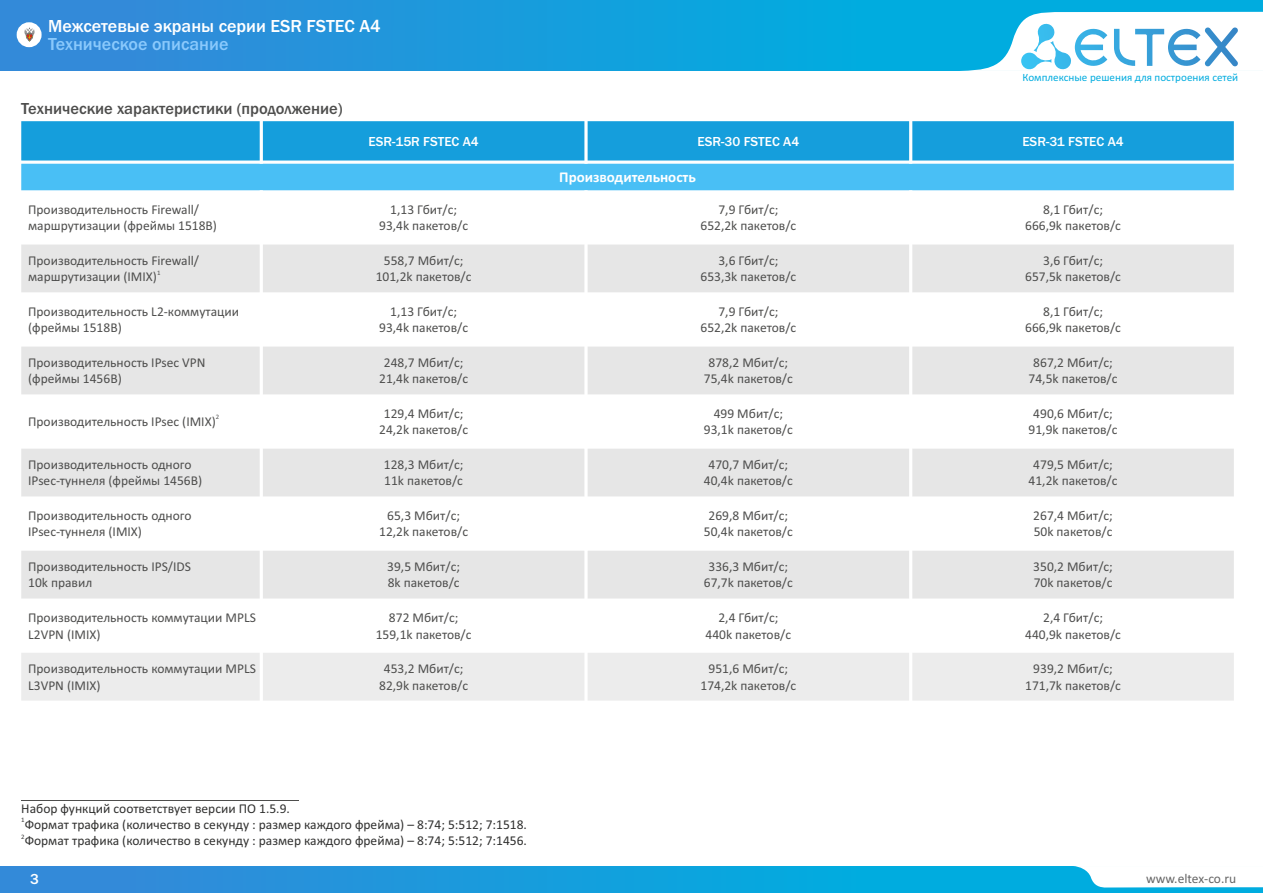
<style>
.page{position:relative;width:1263px;height:893px;background:#fff}
.page>*{position:absolute;margin:0;border:0;box-sizing:border-box;transform-origin:0 0}
.t1{font:500 18px "Franklin Gothic";color:#fff}
.t2{font:500 18px "Franklin Gothic";color:#8ac9fc}
.t3{font:500 16.5px "Franklin Gothic";color:#4e4e4d}
.t4{font:700 15px "Calibri";color:#fff}
.t5{font:500 15px "Franklin Gothic";color:#fff}
.t6{font:13.5px/16.5px "Calibri";color:#4e4e4d;text-align:center}
.t7{font:13.5px "Calibri";color:#313130}
.t8{font:500 13.5px "Franklin Gothic";color:#fff}
.t9{font:13.5px "Calibri";color:#666}
.t10{font:11.1px "Calibri";color:#00acdf}
.t11{font:6.75px "Calibri";color:#313130}
.t12{font:6.75px "Calibri";color:#4e4e4d}
</style>
<div class="page">
<div style="left:0;top:866px;width:1263px;height:27px;background:linear-gradient(to right,#3489d9,#00b4e0)"></div>
<svg style="left:1073px;top:866px;width:190px;height:22px"></svg>
<hr style="left:21px;top:800px;width:278px;height:1px;background:#4e4e4d">
<div style="left:20px;top:120px;width:241px;height:42px;background:#159edc"></div>
<div style="left:261px;top:120px;width:325px;height:42px;background:#159edc"></div>
<div style="left:586px;top:120px;width:325px;height:42px;background:#159edc"></div>
<div style="left:911px;top:120px;width:324px;height:42px;background:#159edc"></div>
<div style="left:20px;top:162px;width:1215px;height:30px;background:#49bff5"></div>
<div style="left:20px;top:243px;width:241px;height:51px;background:#e6e6e6"></div>
<div style="left:261px;top:243px;width:325px;height:51px;background:#e6e6e6"></div>
<div style="left:586px;top:243px;width:325px;height:51px;background:#e6e6e6"></div>
<div style="left:911px;top:243px;width:324px;height:51px;background:#e6e6e6"></div>
<div style="left:20px;top:345px;width:241px;height:51px;background:#e6e6e6"></div>
<div style="left:261px;top:345px;width:325px;height:51px;background:#e6e6e6"></div>
<div style="left:586px;top:345px;width:325px;height:51px;background:#e6e6e6"></div>
<div style="left:911px;top:345px;width:324px;height:51px;background:#e6e6e6"></div>
<div style="left:20px;top:447px;width:241px;height:51px;background:#e6e6e6"></div>
<div style="left:261px;top:447px;width:325px;height:51px;background:#e6e6e6"></div>
<div style="left:586px;top:447px;width:325px;height:51px;background:#e6e6e6"></div>
<div style="left:911px;top:447px;width:324px;height:51px;background:#e6e6e6"></div>
<div style="left:20px;top:549px;width:241px;height:51px;background:#e6e6e6"></div>
<div style="left:261px;top:549px;width:325px;height:51px;background:#e6e6e6"></div>
<div style="left:586px;top:549px;width:325px;height:51px;background:#e6e6e6"></div>
<div style="left:911px;top:549px;width:324px;height:51px;background:#e6e6e6"></div>
<div style="left:20px;top:651px;width:241px;height:51px;background:#ececec"></div>
<div style="left:261px;top:651px;width:325px;height:51px;background:#ececec"></div>
<div style="left:586px;top:651px;width:325px;height:51px;background:#ececec"></div>
<div style="left:911px;top:651px;width:324px;height:51px;background:#ececec"></div>
<hr style="left:18px;top:161px;width:3px;height:543px;background:#fff">
<hr style="left:18px;top:118px;width:3px;height:46px;background:#fff">
<hr style="left:260px;top:190px;width:3px;height:514px;background:#fff">
<hr style="left:260px;top:118px;width:3px;height:46px;background:#fff">
<hr style="left:584px;top:190px;width:4px;height:514px;background:#fff">
<svg style="left:584px;top:121px;width:4px;height:40px"></svg>
<hr style="left:909px;top:190px;width:3px;height:514px;background:#fff">
<hr style="left:909px;top:118px;width:3px;height:46px;background:#fff">
<hr style="left:1234px;top:190px;width:3px;height:514px;background:#fff">
<hr style="left:1234px;top:161px;width:3px;height:32px;background:#fff">
<hr style="left:1234px;top:118px;width:3px;height:46px;background:#fff">
<hr style="left:18px;top:701px;width:1219px;height:3px;background:#fff">
<hr style="left:18px;top:650px;width:1219px;height:3px;background:#fff">
<svg style="left:21px;top:598px;width:1213px;height:2px;fill:#fff"></svg>
<hr style="left:18px;top:547px;width:570px;height:4px;background:#fff">
<hr style="left:584px;top:547px;width:653px;height:4px;background:#fff">
<hr style="left:18px;top:496px;width:1219px;height:4px;background:#fff">
<hr style="left:18px;top:445px;width:570px;height:4px;background:#fff">
<hr style="left:584px;top:445px;width:653px;height:4px;background:#fff">
<hr style="left:18px;top:394px;width:1219px;height:4px;background:#fff">
<hr style="left:18px;top:343px;width:245px;height:4px;background:#fff">
<hr style="left:260px;top:343px;width:977px;height:4px;background:#fff">
<hr style="left:18px;top:292px;width:245px;height:4px;background:#fff">
<hr style="left:260px;top:292px;width:977px;height:4px;background:#fff">
<hr style="left:18px;top:241px;width:245px;height:3px;background:#fff">
<hr style="left:260px;top:241px;width:977px;height:3px;background:#fff">
<hr style="left:18px;top:190px;width:1219px;height:3px;background:#fff">
<hr style="left:18px;top:161px;width:1219px;height:3px;background:#fff">
<hr style="left:18px;top:118px;width:1219px;height:3px;background:#fff">
<div style="left:0;top:0;width:1263px;height:71px;background:linear-gradient(to right,#3489d9,#00b4e0)"></div>
<svg style="left:959px;top:12px;width:304px;height:59px"></svg>
<div style="left:17px;top:22px;width:25px;height:25px;border:9px solid #fff;border-radius:50%"></div>
<svg style="left:20px;top:25px;width:19px;height:19px"></svg>
<h1 class="t1" style="left:48px;top:20px;width:334px">Межсетевые экраны серии ESR FSTEC A4</h1>
<h1 class="t2" style="left:48px;top:37px;width:182px">Техническое описание</h1>
<p class="t3" style="left:21px;top:102px;width:323px">Технические характеристики (продолжение)</p>
<p class="t10" style="left:1022px;top:72px;width:217px">Комплексные решения для построения сетей</p>
<p class="t8" style="left:368px;top:136px;width:112px">ESR-15R FSTEC A4</p>
<p class="t8" style="left:697px;top:136px;width:103px">ESR-30 FSTEC A4</p>
<p class="t8" style="left:1022px;top:136px;width:103px">ESR-31 FSTEC A4</p>
<p class="t4" style="left:559px;top:171px;width:138px">Производительность</p>
<p class="t6" style="left:28px;top:202px;width:190px;text-align:left">Производительность Firewall/ маршрутизации (фреймы 1518B)</p>
<p class="t6" style="left:379px;top:202px;width:90px">1,13 Гбит/с;<br>93,4k пакетов/с</p>
<p class="t6" style="left:700px;top:202px;width:97px">7,9 Гбит/с;<br>652,2k пакетов/с</p>
<p class="t6" style="left:1025px;top:202px;width:97px">8,1 Гбит/с;<br>666,9k пакетов/с</p>
<p class="t6" style="left:28px;top:253px;width:172px">Производительность Firewall/</p>
<p class="t12" style="left:157px;top:269px;width:5px">1</p>
<p class="t6" style="left:28px;top:270px;width:130px">маршрутизации (IMIX)</p>
<p class="t6" style="left:376px;top:253px;width:97px">558,7 Мбит/с;<br>101,2k пакетов/с</p>
<p class="t6" style="left:700px;top:253px;width:97px">3,6 Гбит/с;<br>653,3k пакетов/с</p>
<p class="t6" style="left:1025px;top:253px;width:97px">3,6 Гбит/с;<br>657,5k пакетов/с</p>
<p class="t6" style="left:28px;top:304px;width:212px;text-align:left">Производительность L2-коммутации (фреймы 1518B)</p>
<p class="t6" style="left:379px;top:304px;width:90px">1,13 Гбит/с;<br>93,4k пакетов/с</p>
<p class="t6" style="left:700px;top:304px;width:97px">7,9 Гбит/с;<br>652,2k пакетов/с</p>
<p class="t6" style="left:1025px;top:304px;width:97px">8,1 Гбит/с;<br>666,9k пакетов/с</p>
<p class="t6" style="left:28px;top:355px;width:179px;text-align:left">Производительность IPsec VPN (фреймы 1456B)</p>
<p class="t6" style="left:379px;top:355px;width:90px">248,7 Мбит/с;<br>21,4k пакетов/с</p>
<p class="t6" style="left:704px;top:355px;width:90px">878,2 Мбит/с;<br>75,4k пакетов/с</p>
<p class="t6" style="left:1029px;top:355px;width:90px">867,2 Мбит/с;<br>74,5k пакетов/с</p>
<p class="t12" style="left:216px;top:414px;width:5px">2</p>
<p class="t6" style="left:28px;top:414px;width:189px">Производительность IPsec (IMIX)</p>
<p class="t6" style="left:379px;top:406px;width:90px">129,4 Мбит/с;<br>24,2k пакетов/с</p>
<p class="t6" style="left:704px;top:406px;width:90px">499 Мбит/с;<br>93,1k пакетов/с</p>
<p class="t6" style="left:1029px;top:406px;width:90px">490,6 Мбит/с;<br>91,9k пакетов/с</p>
<p class="t6" style="left:28px;top:457px;width:175px;text-align:left">Производительность одного<br>IPsec-туннеля (фреймы 1456В)</p>
<p class="t6" style="left:384px;top:457px;width:81px;text-align:left">128,3 Мбит/с;<br>11k пакетов/с</p>
<p class="t6" style="left:704px;top:457px;width:90px">470,7 Мбит/с;<br>40,4k пакетов/с</p>
<p class="t6" style="left:1029px;top:457px;width:90px">479,5 Мбит/с;<br>41,2k пакетов/с</p>
<p class="t6" style="left:28px;top:508px;width:165px;text-align:left">Производительность одного<br>IPsec-туннеля (IMIX)</p>
<p class="t6" style="left:379px;top:508px;width:90px">65,3 Мбит/с;<br>12,2k пакетов/с</p>
<p class="t6" style="left:704px;top:508px;width:90px">269,8 Мбит/с;<br>50,4k пакетов/с</p>
<p class="t6" style="left:1033px;top:508px;width:81px;text-align:left">267,4 Мбит/с;<br>50k пакетов/с</p>
<p class="t6" style="left:28px;top:559px;width:164px;text-align:left">Производительность IPS/IDS<br>10k правил</p>
<p class="t6" style="left:387px;top:559px;width:74px;text-align:left">39,5 Мбит/с;<br>8k пакетов/с</p>
<p class="t6" style="left:704px;top:559px;width:90px">336,3 Мбит/с;<br>67,7k пакетов/с</p>
<p class="t6" style="left:1033px;top:559px;width:81px;text-align:left">350,2 Мбит/с;<br>70k пакетов/с</p>
<p class="t6" style="left:28px;top:610px;width:229px;text-align:left">Производительность коммутации MPLS<br>L2VPN (IMIX)</p>
<p class="t6" style="left:376px;top:610px;width:97px">872 Мбит/с;<br>159,1k пакетов/с</p>
<p class="t6" style="left:706px;top:610px;width:87px">2,4 Гбит/с;<br>440k пакетов/с</p>
<p class="t6" style="left:1025px;top:610px;width:97px">2,4 Гбит/с;<br>440,9k пакетов/с</p>
<p class="t6" style="left:28px;top:661px;width:229px;text-align:left">Производительность коммутации MPLS<br>L3VPN (IMIX)</p>
<p class="t6" style="left:379px;top:661px;width:90px">453,2 Мбит/с;<br>82,9k пакетов/с</p>
<p class="t6" style="left:700px;top:661px;width:97px">951,6 Мбит/с;<br>174,2k пакетов/с</p>
<p class="t6" style="left:1025px;top:661px;width:97px">939,2 Мбит/с;<br>171,7k пакетов/с</p>
<p class="t7" style="left:21px;top:802px;width:270px">Набор функций соответствует версии ПО 1.5.9.</p>
<p class="t11" style="left:21px;top:817px;width:5px">1</p>
<p class="t7" style="left:25px;top:819px;width:504px">Формат трафика (количество в секунду : размер каждого фрейма) – 8:74; 5:512; 7:1518.</p>
<p class="t11" style="left:21px;top:834px;width:5px">2</p>
<p class="t7" style="left:25px;top:835px;width:504px">Формат трафика (количество в секунду : размер каждого фрейма) – 8:74; 5:512; 7:1456.</p>
<p class="t5" style="left:30px;top:873px;width:10px">3</p>
<p class="t9" style="left:1146px;top:873px;width:92px">www.eltex-co.ru</p>
</div>
